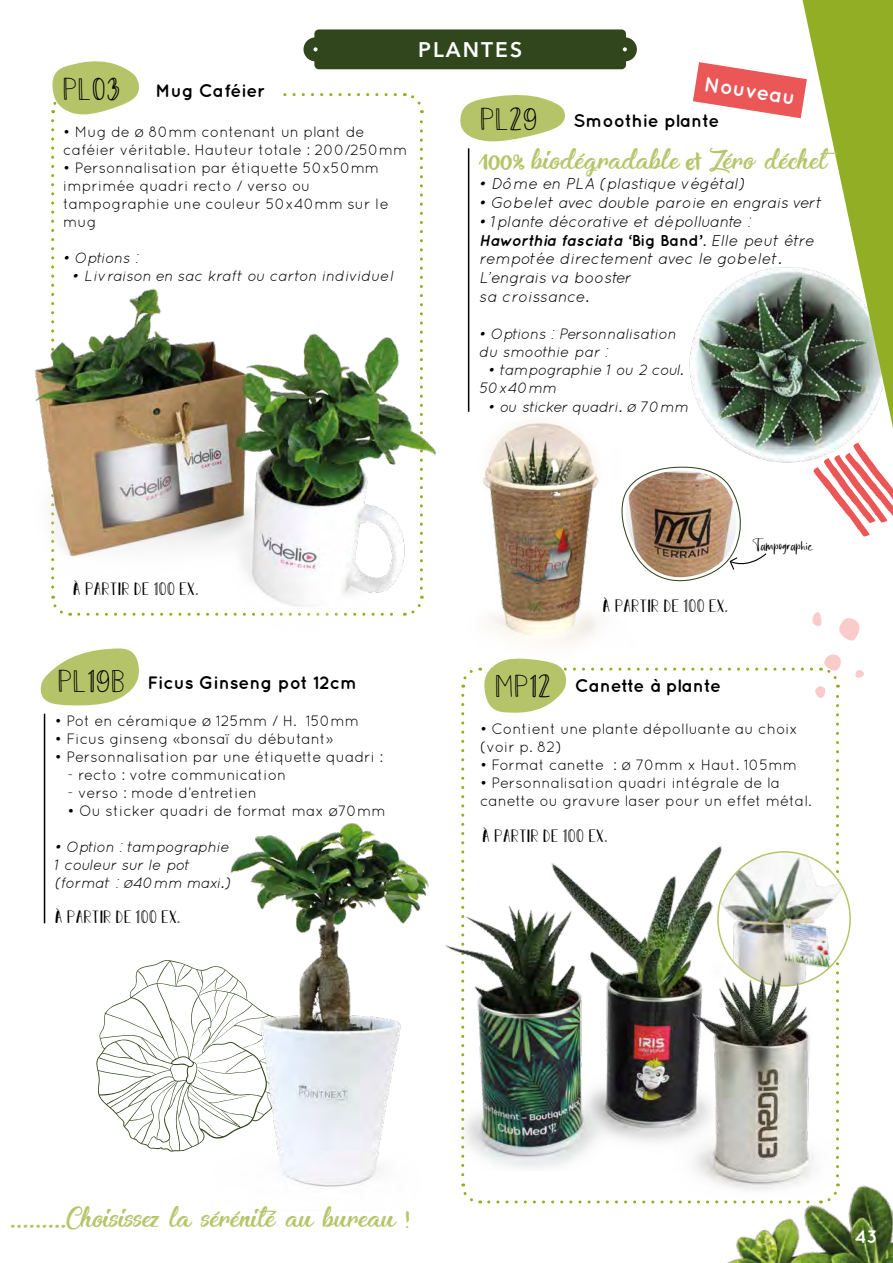
<style>
.page{position:relative;width:893px;height:1263px;background:#fff}
.page>*{position:absolute;margin:0;border:0;box-sizing:border-box;transform-origin:0 0}
.t1{font:31.5px "Dominique";color:#000}
.t2{font:24px "Enchanting Celebrations";color:#b6c469}
.t3{font:600 21px "Avenir Next LT Pro";letter-spacing:.1em;color:#fff}
.t4{font:700 21px "Quicksand";color:#fff}
.t5{font:700 18px "Quicksand";color:#000}
.t6{font:18px "Dominique";color:#000}
.t7{font:700 18px "Quicksand";color:#fff}
.t8{font:italic 15.75px/18.9px "Quicksand";color:#000}
.t9{font:15px/18px "Quicksand";color:#000}
.t10{font:italic 15px/18px "Quicksand";color:#000}
.t11{font:italic 15px "Quicksand";letter-spacing:-.025em;color:#000}
.t12{font:12px "Summer Vibes";color:#000}
.s1{font-family:"Dominique";font-weight:400;font-size:31.5px}
.s2{font-family:"olivier"}
.s3{font-weight:700}
.s4{font-weight:700;font-style:normal}
</style>
<div class="page">
<svg style="left:96px;top:960px;width:79px;height:191px"></svg>
<img style="left:727px;top:1190px;width:166px;height:73px">
<img style="left:34px;top:367px;width:16px;height:108px">
<img style="left:727px;top:914px;width:150px;height:308px">
<svg style="left:40px;top:648px;width:99px;height:58px"></svg>
<img style="left:175px;top:823px;width:271px;height:364px">
<hr style="left:44px;top:714px;width:1px;height:209px;background:#000">
<svg style="left:50px;top:0;width:843px;height:641px"></svg>
<img style="left:460px;top:654px;width:382px;height:551px">
<svg style="left:855px;top:670px;width:9px;height:8px"></svg>
<hr style="left:468px;top:148px;width:1px;height:264px;background:#000">
<img style="left:456px;top:402px;width:180px;height:287px">
<p class="t5" style="left:63px;top:80px;width:204px"><span class="s1">PL03</span> Mug Caféier</p>
<p class="t9" style="left:63px;top:123px;width:346px">• Mug de ø 80mm contenant un plant de caféier véritable. Hauteur totale : 200/250mm</p>
<p class="t9" style="left:63px;top:159px;width:327px">• Personnalisation par étiquette 50x50mm imprimée quadri recto / verso ou tampographie une couleur 50x40mm sur le mug</p>
<p class="t11" style="left:63px;top:250px;width:77px">• Options :</p>
<p class="t10" style="left:72px;top:267px;width:322px">• Livraison en sac kraft ou carton individuel</p>
<h3 class="t3" style="left:418px;top:37px;width:106px">PLANTES</h3>
<h1 class="t1" style="left:480px;top:100px;width:60px">PL29</h1>
<h3 class="t4" style="left:706px;top:71px;width:94px;rotate:9deg">Nouveau</h3>
<p class="t5" style="left:573px;top:110px;width:148px">Smoothie plante</p>
<h2 class="t2" style="left:479px;top:143px;width:349px"><span class="s2">100%</span> biodégradable <span class="s2">et</span> Zéro déchet</h2>
<p class="t8" style="left:479px;top:174px;width:267px">• Dôme en PLA (plastique végétal)</p>
<p class="t8" style="left:479px;top:193px;width:345px">• Gobelet avec double paroie en engrais vert</p>
<p class="t8" style="left:479px;top:212px;width:337px">• 1plante décorative et dépolluante :<br><span class="s3">Haworthia fasciata</span> <span class="s4">‘Big Band’</span>. Elle peut être rempotée directement avec le gobelet.<br>L’engrais va booster<br>sa croissance.</p>
<p class="t10" style="left:479px;top:325px;width:199px">• Options : Personnalisation du smoothie par :</p>
<p class="t10" style="left:479px;top:361px;width:206px;text-indent:9px">• tampographie 1 ou 2 coul.<br>50x40mm</p>
<p class="t11" style="left:488px;top:398px;width:202px">• ou sticker quadri. ø 70mm</p>
<p class="t6" style="left:73px;top:578px;width:127px">À PARTIR DE 100 EX.</p>
<p class="t6" style="left:603px;top:595px;width:127px">À PARTIR DE 100 EX.</p>
<p class="t12" style="left:752px;top:537px;width:62px">Tampographie</p>
<p class="t5" style="left:58px;top:672px;width:301px"><span class="s1">PL19B</span> Ficus Ginseng pot 12cm</p>
<p class="t5" style="left:495px;top:675px;width:228px"><span class="s1">MP12</span> Canette à plante</p>
<p class="t9" style="left:55px;top:711px;width:306px">• Pot en céramique ø 125mm / H. 150mm</p>
<p class="t9" style="left:55px;top:729px;width:280px">• Ficus ginseng «bonsaï du débutant»</p>
<p class="t9" style="left:55px;top:747px;width:330px">• Personnalisation par une étiquette quadri :</p>
<p class="t9" style="left:68px;top:765px;width:220px">- recto : votre communication</p>
<p class="t9" style="left:68px;top:783px;width:191px">- verso : mode d’entretien</p>
<p class="t9" style="left:68px;top:801px;width:320px">• Ou sticker quadri de format max ø70mm</p>
<p class="t10" style="left:55px;top:837px;width:177px">• Option : tampographie<br>1 couleur sur le pot (format : ø40mm maxi.)</p>
<p class="t6" style="left:55px;top:906px;width:127px">À PARTIR DE 100 EX.</p>
<p class="t9" style="left:480px;top:720px;width:320px">• Contient une plante dépolluante au choix (voir p. 82)</p>
<p class="t9" style="left:480px;top:756px;width:319px">• Format canette : ø 70mm x Haut. 105mm</p>
<p class="t9" style="left:480px;top:774px;width:333px">• Personnalisation quadri intégrale de la canette ou gravure laser pour un effet métal.</p>
<p class="t6" style="left:482px;top:825px;width:127px">À PARTIR DE 100 EX.</p>
<h2 class="t2" style="left:10px;top:1201px;width:403px"><span class="s2">.........</span>Choisissez la sérénité au bureau <span class="s2">!</span></h2>
<p class="t7" style="left:854px;top:1225px;width:24px">43</p>
</div>
